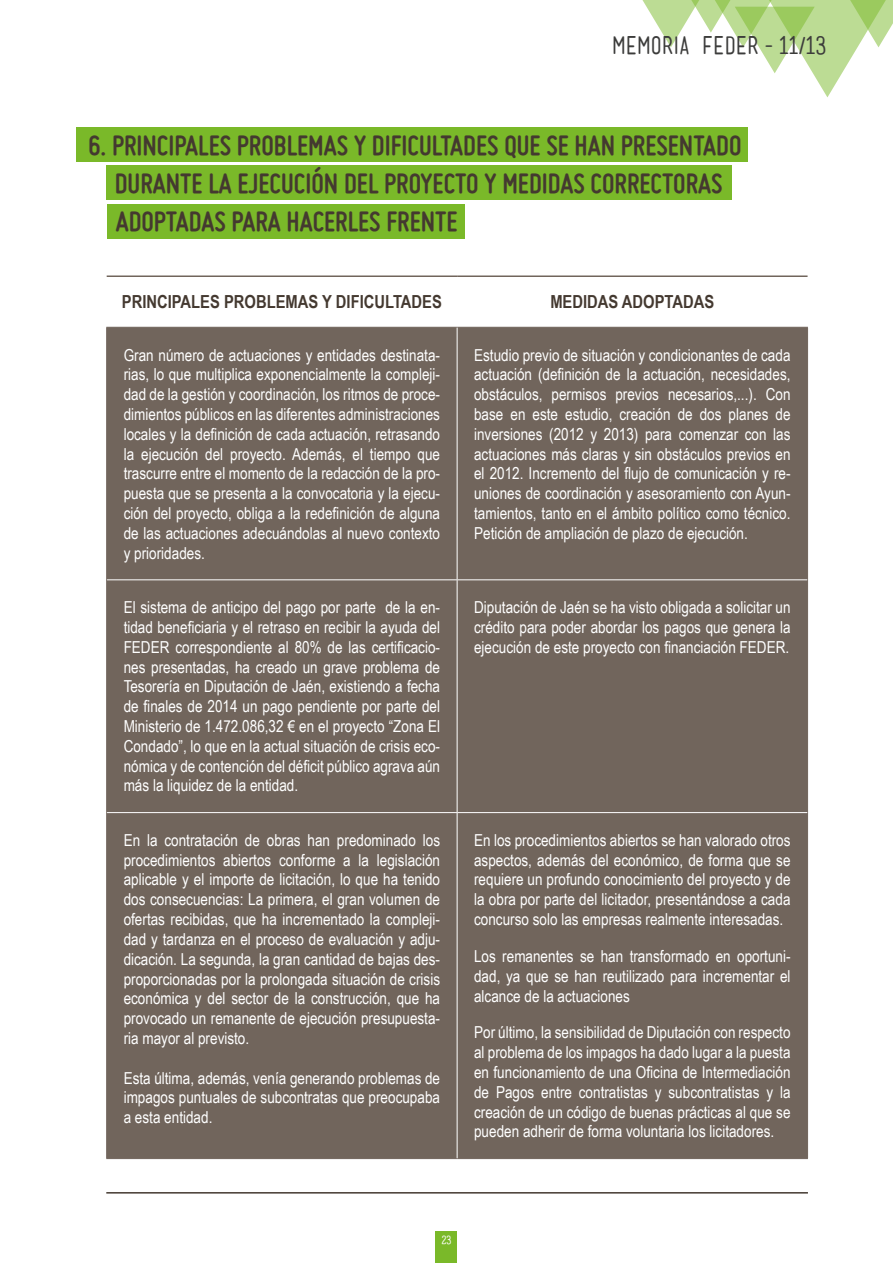
<style>
.page{position:relative;width:893px;height:1263px;background:#fff}
.page>*{position:absolute;margin:0;border:0;box-sizing:border-box;transform-origin:0 0}
.t1{font:700 30px/38.2px "Miso";color:#443930}
.t2{font:24px "Mensch";color:#3c3c3b}
.t3{font:700 18px "Arial Narrow";color:#443930}
.t4{font:16.5px/19.8px "Arial Narrow";color:#fff;text-align:justify}
.t5{font:11.25px "Mensch";color:#fff}
</style>
<div class="page">
<svg style="left:642px;top:0;width:251px;height:97px"></svg>
<div style="left:436px;top:1232px;width:21px;height:31px;background:#7ab929"></div>
<div style="left:107px;top:328px;width:700px;height:830px;background:#71655c"></div>
<hr style="left:107px;top:275px;width:350px;height:2px;background:#71655c">
<hr style="left:457px;top:275px;width:350px;height:2px;background:#71655c">
<hr style="left:106px;top:327px;width:351px;height:1px;background:#71655c">
<hr style="left:106px;top:328px;width:1px;height:252px;background:#71655c">
<hr style="left:457px;top:327px;width:351px;height:1px;background:#71655c">
<hr style="left:807px;top:328px;width:1px;height:252px;background:#71655c">
<hr style="left:106px;top:580px;width:1px;height:232px;background:#71655c">
<hr style="left:807px;top:580px;width:1px;height:232px;background:#71655c">
<hr style="left:106px;top:812px;width:1px;height:346px;background:#71655c">
<hr style="left:807px;top:812px;width:1px;height:346px;background:#71655c">
<hr style="left:106px;top:1158px;width:351px;height:1px;background:#71655c">
<hr style="left:457px;top:1158px;width:351px;height:1px;background:#71655c">
<hr style="left:457px;top:328px;width:1px;height:251px;background:#fff">
<hr style="left:107px;top:579px;width:350px;height:1px;background:#fff">
<hr style="left:457px;top:579px;width:350px;height:1px;background:#fff">
<hr style="left:457px;top:580px;width:1px;height:232px;background:#fff">
<hr style="left:107px;top:812px;width:350px;height:1px;background:#fff">
<hr style="left:457px;top:812px;width:350px;height:1px;background:#fff">
<hr style="left:457px;top:813px;width:1px;height:345px;background:#fff">
<hr style="left:106px;top:1192px;width:702px;height:1px;background:#443930">
<div style="left:77px;top:128px;width:671px;height:34px;background:#7ab929"></div>
<div style="left:106px;top:166px;width:625px;height:34px;background:#7ab929"></div>
<div style="left:107px;top:204px;width:357px;height:34px;background:#7ab929"></div>
<h2 class="t2" style="left:612px;top:34px;width:215px">MEMORIA FEDER-11/13</h2>
<h1 class="t1" style="left:115px;top:126px;width:628px;text-indent:-27px">6. PRINCIPALES PROBLEMAS Y DIFICULTADES QUE SE HAN PRESENTADO<br>DURANTE LA EJECUCIÓN DEL PROYECTO Y MEDIDAS CORRECTORAS<br>ADOPTADAS PARA HACERLES FRENTE</h1>
<p class="t3" style="left:122px;top:288px;width:322px">PRINCIPALES PROBLEMAS Y DIFICULTADES</p>
<p class="t3" style="left:550px;top:288px;width:165px">MEDIDAS ADOPTADAS</p>
<p class="t4" style="left:124px;top:344px;width:318px">Gran número de actuaciones y entidades destinata&shy;rias, lo que multiplica exponencialmente la compleji&shy;dad de la gestión y coordinación, los ritmos de proce&shy;dimientos públicos en las diferentes administraciones locales y la definición de cada actuación, retrasando la ejecución del proyecto. Además, el tiempo que trascurre entre el momento de la redacción de la pro&shy;puesta que se presenta a la convocatoria y la ejecu&shy;ción del proyecto, obliga a la redefinición de alguna de las actuaciones adecuándolas al nuevo contexto y prioridades.</p>
<p class="t4" style="left:474px;top:344px;width:318px">Estudio previo de situación y condicionantes de cada actuación (definición de la actuación, necesidades, obstáculos, permisos previos necesarios,...). Con base en este estudio, creación de dos planes de inversiones (2012 y 2013) para comenzar con las actuaciones más claras y sin obstáculos previos en el 2012. Incremento del flujo de comunicación y re&shy;uniones de coordinación y asesoramiento con Ayun&shy;tamientos, tanto en el ámbito político como técnico.<br>Petición de ampliación de plazo de ejecución.</p>
<p class="t4" style="left:124px;top:597px;width:318px">El sistema de anticipo del pago por parte de la en&shy;tidad beneficiaria y el retraso en recibir la ayuda del FEDER correspondiente al 80% de las certificacio&shy;nes presentadas, ha creado un grave problema de Tesorería en Diputación de Jaén, existiendo a fecha de finales de 2014 un pago pendiente por parte del Ministerio de 1.472.086,32 € en el proyecto “Zona El Condado”, lo que en la actual situación de crisis eco&shy;nómica y de contención del déficit público agrava aún más la liquidez de la entidad.</p>
<p class="t4" style="left:474px;top:597px;width:318px">Diputación de Jaén se ha visto obligada a solicitar un crédito para poder abordar los pagos que genera la ejecución de este proyecto con financiación FEDER.</p>
<p class="t4" style="left:124px;top:829px;width:318px">En la contratación de obras han predominado los procedimientos abiertos conforme a la legislación aplicable y el importe de licitación, lo que ha tenido dos consecuencias: La primera, el gran volumen de ofertas recibidas, que ha incrementado la compleji&shy;dad y tardanza en el proceso de evaluación y adju&shy;dicación. La segunda, la gran cantidad de bajas des&shy;proporcionadas por la prolongada situación de crisis económica y del sector de la construcción, que ha provocado un remanente de ejecución presupuesta&shy;ria mayor al previsto.</p>
<p class="t4" style="left:124px;top:1067px;width:318px">Esta última, además, venía generando problemas de impagos puntuales de subcontratas que preocupaba a esta entidad.</p>
<p class="t4" style="left:474px;top:829px;width:318px">En los procedimientos abiertos se han valorado otros aspectos, además del económico, de forma que se requiere un profundo conocimiento del proyecto y de la obra por parte del licitador, presentándose a cada concurso solo las empresas realmente interesadas.</p>
<p class="t4" style="left:474px;top:945px;width:318px">Los remanentes se han transformado en oportuni&shy;dad, ya que se han reutilizado para incrementar el alcance de la actuaciones</p>
<p class="t4" style="left:474px;top:1022px;width:318px">Por último, la sensibilidad de Diputación con respecto al problema de los impagos ha dado lugar a la puesta en funcionamiento de una Oficina de Intermediación de Pagos entre contratistas y subcontratistas y la creación de un código de buenas prácticas al que se pueden adherir de forma voluntaria los licitadores.</p>
<p class="t5" style="left:442px;top:1235px;width:11px">23</p>
</div>
